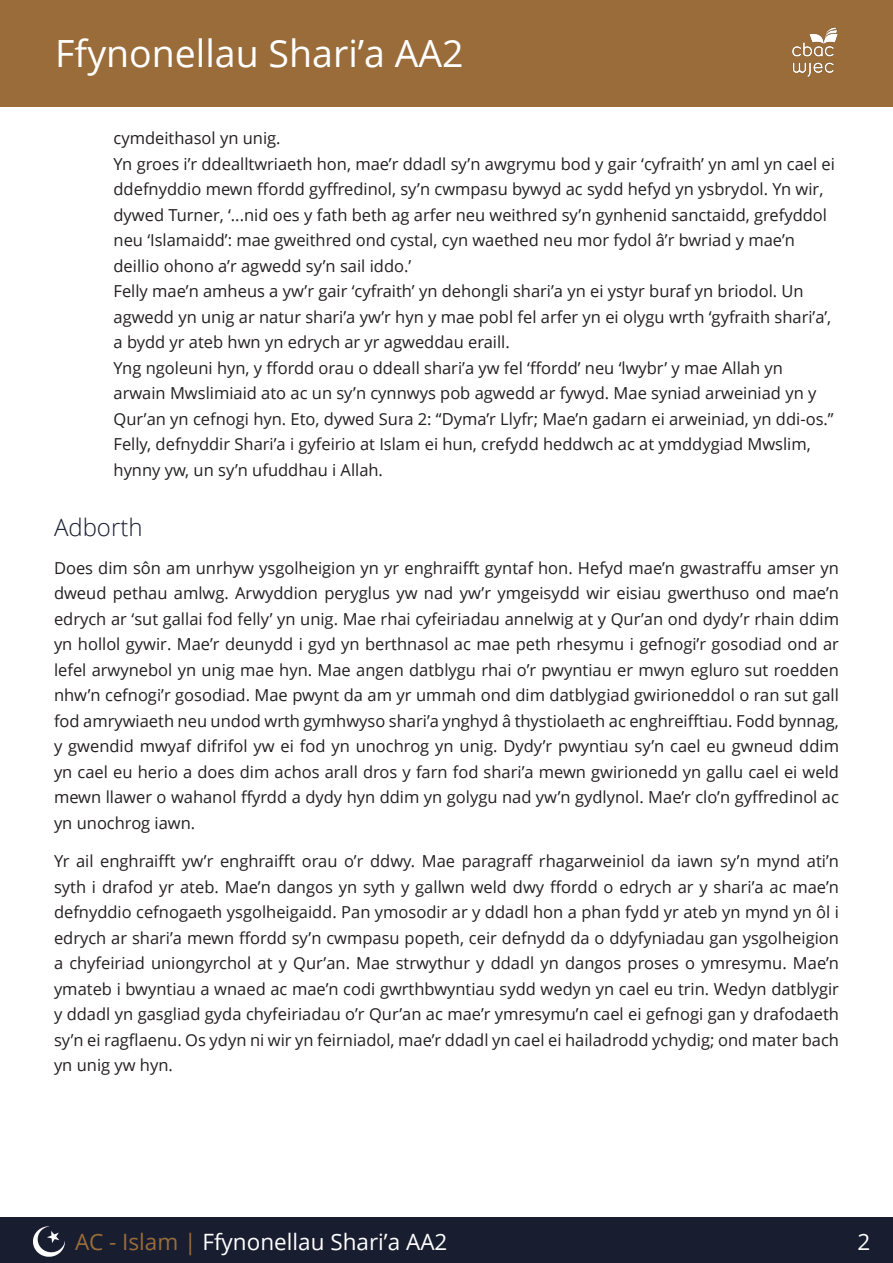
<style>
.page{position:relative;width:893px;height:1263px;background:#fff}
.page>*{position:absolute;margin:0;border:0;box-sizing:border-box;transform-origin:0 0}
.t1{font:37.5px "Open Sans";color:#fff}
.sub-heading{font:300 24px "Open Sans";color:#181d30}
.t2{font:22.5px "Open Sans";color:#fff}
.Paragraph_text{font:16.5px/25.5px "Open Sans";color:#231f20;text-align:justify}
.s1{color:#9a6c3a}
</style>
<div class="page">
<div style="left:0;top:0;width:893px;height:106px;background:#9a6c3a"></div>
<div style="left:0;top:1217px;width:893px;height:46px;background:#181d30"></div>
<img style="left:34px;top:1226px;width:31px;height:31px">
<img style="left:792px;top:28px;width:46px;height:49px">
<h1 class="t1" style="left:55px;top:28px;width:410px">Ffynonellau Shari’a AA2</h1>
<p class="Paragraph_text" style="left:114px;top:125px;width:723px;text-align:left">cymdeithasol yn unig.<br>Yn groes i’r ddealltwriaeth hon, mae’r ddadl sy’n awgrymu bod y gair ‘cyfraith’ yn aml yn cael ei ddefnyddio mewn ffordd gyffredinol, sy’n cwmpasu bywyd ac sydd hefyd yn ysbrydol. Yn wir, dywed Turner, ‘...nid oes y fath beth ag arfer neu weithred sy’n gynhenid sanctaidd, grefyddol neu ‘Islamaidd’: mae gweithred ond cystal, cyn waethed neu mor fydol â’r bwriad y mae’n deillio ohono a’r agwedd sy’n sail iddo.’<br>Felly mae’n amheus a yw’r gair ‘cyfraith’ yn dehongli shari’a yn ei ystyr buraf yn briodol. Un agwedd yn unig ar natur shari’a yw’r hyn y mae pobl fel arfer yn ei olygu wrth ‘gyfraith shari’a’, a bydd yr ateb hwn yn edrych ar yr agweddau eraill.<br>Yng ngoleuni hyn, y ffordd orau o ddeall shari’a yw fel ‘ffordd’ neu ‘lwybr’ y mae Allah yn arwain Mwslimiaid ato ac un sy’n cynnwys pob agwedd ar fywyd. Mae syniad arweiniad yn y Qur’an yn cefnogi hyn. Eto, dywed Sura 2: “Dyma’r Llyfr; Mae’n gadarn ei arweiniad, yn ddi-os.” Felly, defnyddir Shari’a i gyfeirio at Islam ei hun, crefydd heddwch ac at ymddygiad Mwslim, hynny yw, un sy’n ufuddhau i Allah.</p>
<p class="sub-heading" style="left:54px;top:510px;width:90px">Adborth</p>
<p class="Paragraph_text" style="left:54px;top:555px;width:786px">Does dim sôn am unrhyw ysgolheigion yn yr enghraifft gyntaf hon. Hefyd mae’n gwastraffu amser yn dweud pethau amlwg. Arwyddion peryglus yw nad yw’r ymgeisydd wir eisiau gwerthuso ond mae’n edrych ar ‘sut gallai fod felly’ yn unig. Mae rhai cyfeiriadau annelwig at y Qur’an ond dydy’r rhain ddim yn hollol gywir. Mae’r deunydd i gyd yn berthnasol ac mae peth rhesymu i gefnogi’r gosodiad ond ar lefel arwynebol yn unig mae hyn. Mae angen datblygu rhai o’r pwyntiau er mwyn egluro sut roedden nhw’n cefnogi’r gosodiad. Mae pwynt da am yr ummah ond dim datblygiad gwirioneddol o ran sut gall fod amrywiaeth neu undod wrth gymhwyso shari’a ynghyd â thystiolaeth ac enghreifftiau. Fodd bynnag, y gwendid mwyaf difrifol yw ei fod yn unochrog yn unig. Dydy’r pwyntiau sy’n cael eu gwneud ddim yn cael eu herio a does dim achos arall dros y farn fod shari’a mewn gwirionedd yn gallu cael ei weld mewn llawer o wahanol ffyrdd a dydy hyn ddim yn golygu nad yw’n gydlynol. Mae’r clo’n gyffredinol ac yn unochrog iawn.</p>
<p class="Paragraph_text" style="left:54px;top:848px;width:786px">Yr ail enghraifft yw’r enghraifft orau o’r ddwy. Mae paragraff rhagarweiniol da iawn sy’n mynd ati’n syth i drafod yr ateb. Mae’n dangos yn syth y gallwn weld dwy ffordd o edrych ar y shari’a ac mae’n defnyddio cefnogaeth ysgolheigaidd. Pan ymosodir ar y ddadl hon a phan fydd yr ateb yn mynd yn ôl i edrych ar shari’a mewn ffordd sy’n cwmpasu popeth, ceir defnydd da o ddyfyniadau gan ysgolheigion a chyfeiriad uniongyrchol at y Qur’an. Mae strwythur y ddadl yn dangos proses o ymresymu. Mae’n ymateb i bwyntiau a wnaed ac mae’n codi gwrthbwyntiau sydd wedyn yn cael eu trin. Wedyn datblygir y ddadl yn gasgliad gyda chyfeiriadau o’r Qur’an ac mae’r ymresymu’n cael ei gefnogi gan y drafodaeth sy’n ei ragflaenu. Os ydyn ni wir yn feirniadol, mae’r ddadl yn cael ei hailadrodd ychydig; ond mater bach yn unig yw hyn.</p>
<h3 class="t2" style="left:75px;top:1226px;width:374px"><span class="s1">AC - Islam |</span> Ffynonellau Shari’a AA2</h3>
<h3 class="t2" style="left:858px;top:1226px;width:14px">2</h3>
</div>
